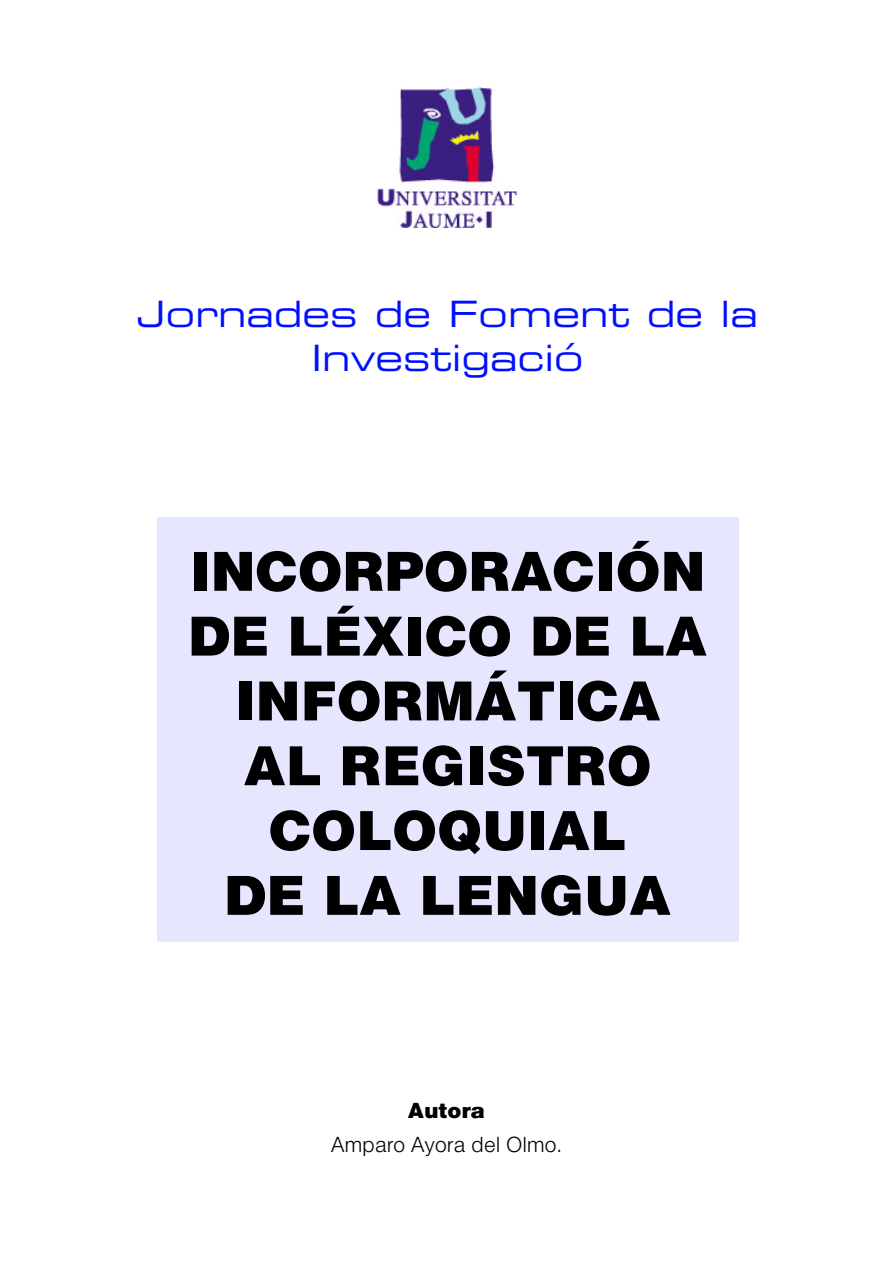
<style>
.page{position:relative;width:893px;height:1263px;background:#fff}
.page>*{position:absolute;margin:0;border:0;box-sizing:border-box;transform-origin:0 0}
.t1{font:900 54px/64.8px "Helvetica";color:#000;text-align:center}
.t2{font:expanded 36px/43.2px "Palindrome S Si";color:#000fff;text-align:center}
.t3{font:300 21px/33.8px "Helvetica";color:#000;text-align:center}
.s1{font-weight:900}
</style>
<div class="page">
<img style="left:377px;top:87px;width:140px;height:141px">
<div style="left:157px;top:517px;width:581px;height:425px;background:#e6e7ff"></div>
<p class="t2" style="left:137px;top:292px;width:622px">Jornades de Foment de la<br>Investigació</p>
<p class="t1" style="left:188px;top:540px;width:520px">INCORPORACIÓN<br>DE LÉXICO DE LA<br>INFORMÁTICA<br>AL REGISTRO<br>COLOQUIAL<br>DE LA LENGUA</p>
<p class="t3" style="left:331px;top:1093px;width:233px"><span class="s1">Autora<br></span>Amparo Ayora del Olmo.</p>
</div>
